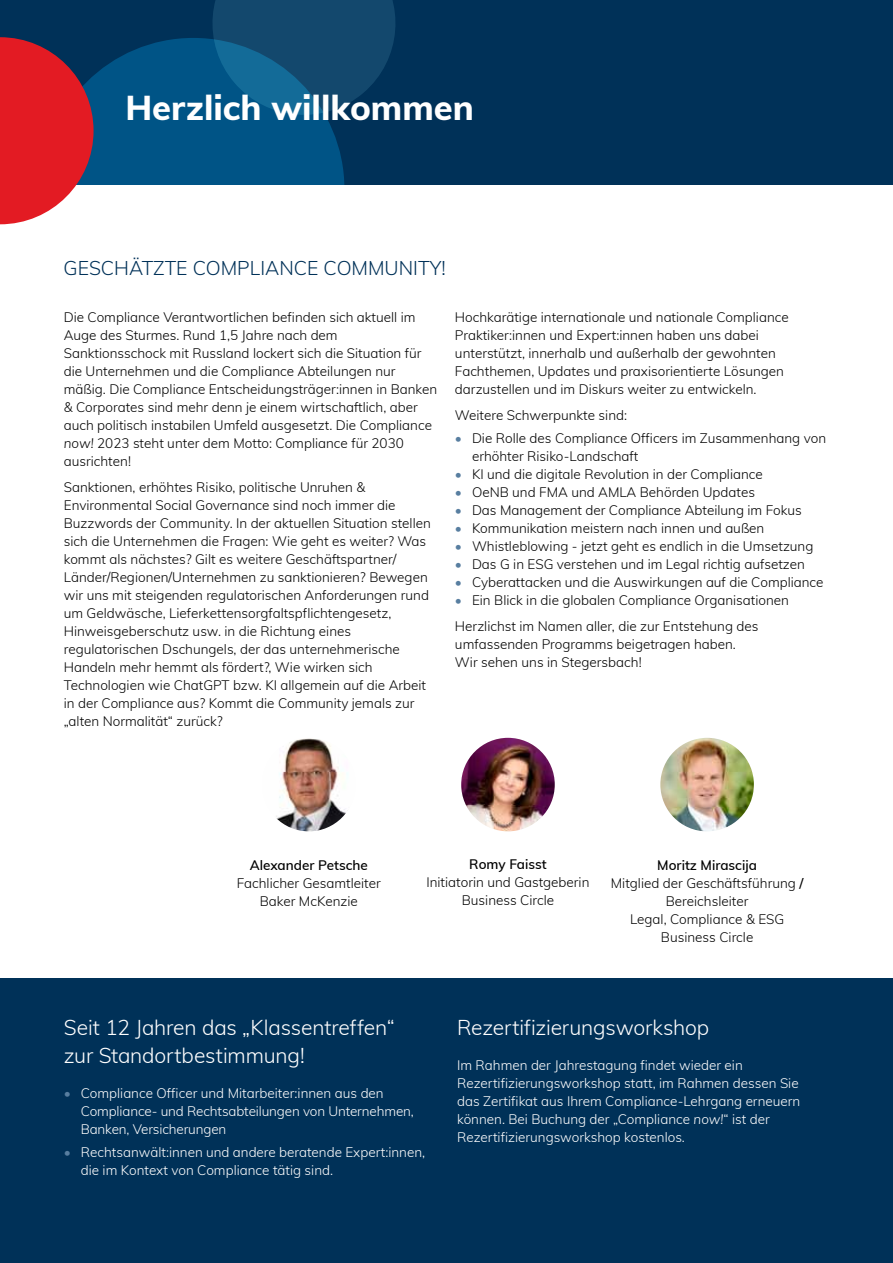
<style>
.page{position:relative;width:893px;height:1263px;background:#fff}
.page>*{position:absolute;margin:0;border:0;box-sizing:border-box;transform-origin:0 0}
.t1{font:800 34.5px "Muli";color:#fff}
.t2{font:300 21px/28.5px "Muli";letter-spacing:-.005em;color:#fff}
.t3{font:300 19.5px "Muli";color:#003158}
.t4{font:300 13.5px/18px "Muli";color:#000}
.t5{font:300 13.5px/18px "Muli";color:#fff}
.t6{font:600 13.5px "Muli";color:#000}
.s1{font-style:italic}
.s2{color:#587ea0}
.s3{font-weight:600}
</style>
<div class="page">
<div style="left:0;top:0;width:893px;height:185px;background:#003158"></div>
<svg style="left:0;top:0;width:395px;height:224px"></svg>
<img style="left:461px;top:738px;width:94px;height:93px;border-radius:47px">
<img style="left:262px;top:738px;width:94px;height:93px;border-radius:47px">
<img style="left:660px;top:738px;width:94px;height:93px;border-radius:47px">
<div style="left:0;top:979px;width:893px;height:284px;background:#003158"></div>
<h1 class="t1" style="left:125px;top:82px;width:350px">Herzlich willkommen</h1>
<h3 class="t3" style="left:64px;top:254px;width:27px">Gesc</h3>
<h3 class="t3" style="left:114px;top:254px;width:105px">hätzte Compliance</h3>
<h3 class="t3" style="left:323px;top:254px;width:30px">Comm</h3>
<h3 class="t3" style="left:385px;top:254px;width:63px">unity!</h3>
<p class="t4" style="left:64px;top:307px;width:375px">Die Compliance Verantwortlichen befinden sich aktuell im Auge des Sturmes. Rund 1,5 Jahre nach dem Sanktionsschock mit Russland lockert sich die Situation für die U nternehmen und die Compliance Abteilungen nur mäßig. Die Compliance Entscheidungsträger:innen in Banken &amp; Corporates sind mehr denn je einem wirtschaftlich, aber auch politisch instabilen U mfeld ausgesetzt. Die Compliance <span class="s1">now!</span> 2023 steht unter dem Motto: Compliance für 2030 ausrichten!</p>
<p class="t4" style="left:64px;top:478px;width:369px">Sanktionen, erhöhtes Risiko, politische U nruhen &amp; Environmental Social Governance sind noch immer die Buzzwords der Community. In der aktuellen Situation stellen sich die U nternehmen die Fragen: Wie geht es weiter? Was kommt als nächstes? Gilt es weitere Geschäftspartner/ Länder/Regionen/U nternehmen zu sanktionieren? Bewegen wir uns mit steigenden regulatorischen Anforderungen rund um Geldwäsche, Lieferkettensorgfaltspflichtengesetz,<br>H inweisgeberschutz usw. in die Richtung eines regulatorischen Dschungels, der das unternehmerische Handeln mehr hemmt als fördert?, Wie wirken sich Technologien wie ChatGPT bzw. KI allgemein auf die Arbeit in der Compliance aus? Kommt die Community jemals zur „alten Normalität“ zurück?</p>
<p class="t4" style="left:455px;top:307px;width:335px">Hochkarätige internationale und nationale Compliance Praktiker:innen und Expert:innen haben uns dabei unterstützt, innerhalb und außerhalb der gewohnten Fachthemen, U pdates und praxisorientierte Lösungen darzustellen und im Diskurs weiter zu entwickeln.</p>
<p class="t4" style="left:455px;top:406px;width:174px">Weitere Schwerpunkte sind:</p>
<p class="t4" style="left:472px;top:428px;width:356px;text-indent:-17px"><span class="s2">•</span> Die Rolle des Compliance Officers im Zusammenhang von erhöhter Risiko-Landschaft</p>
<p class="t4" style="left:455px;top:464px;width:309px"><span class="s2">•</span> KI und die digitale Revolution in der Compliance</p>
<p class="t4" style="left:455px;top:482px;width:302px"><span class="s2">•</span> OeNB und FMA und AMLA Behörden U pdates</p>
<p class="t4" style="left:455px;top:500px;width:348px"><span class="s2">•</span> Das Management der Compliance Abteilung im Fokus</p>
<p class="t4" style="left:455px;top:518px;width:311px"><span class="s2">•</span> Kommunikation meistern nach innen und außen</p>
<p class="t4" style="left:455px;top:536px;width:360px"><span class="s2">•</span> Whistleblowing - jetzt geht es endlich in die U msetzung</p>
<p class="t4" style="left:455px;top:554px;width:351px"><span class="s2">•</span> Das G in ESG verstehen und im Legal richtig aufsetzen</p>
<p class="t4" style="left:455px;top:572px;width:370px"><span class="s2">•</span> Cyberattacken und die Auswirkungen auf die Compliance</p>
<p class="t4" style="left:455px;top:586px;width:336px;line-height:26.5px"><span class="s2">•</span> Ein Blick in die globalen Compliance Organisationen<br>Herzlichst im Namen aller, die zur Entstehung des</p>
<p class="t4" style="left:455px;top:634px;width:282px">umfassenden Programms beigetragen haben.<br>Wir sehen uns in Stegersbach!</p>
<p class="t6" style="left:250px;top:855px;width:120px">Alexander Petsche</p>
<p class="t4" style="left:237px;top:873px;width:145px;text-align:center">Fachlicher Gesamtleiter<br>Baker McKenzie</p>
<p class="t6" style="left:469px;top:855px;width:79px">Romy Faisst</p>
<p class="t4" style="left:426px;top:873px;width:165px;text-align:center">Initiatorin und Gastgeberin<br>Business Circle</p>
<p class="t4" style="left:611px;top:855px;width:194px;text-align:center"><span class="s3">Moritz Mirascija<br></span>Mitglied der Geschäftsführung <span class="s3">/<br></span>Bereichsleiter<br>Legal, Compliance &amp; ESG<br>Business Circle</p>
<h2 class="t2" style="left:64px;top:1012px;width:332px">Seit 12 Jahren das „Klassentreffen“ zur Standortbestimmung!</h2>
<p class="t5" style="left:81px;top:1084px;width:335px;text-indent:-17px"><span class="s2">•</span> Compliance Officer und Mitarbeiter:innen aus den<br>Compliance- und Rechtsabteilungen von U nternehmen,<br>Banken, Versicherungen</p>
<p class="t5" style="left:81px;top:1142px;width:346px;text-indent:-17px"><span class="s2">•</span> Rechtsanwält:innen und andere beratende Expert:innen, die im Kontext von Compliance tätig sind.</p>
<h2 class="t2" style="left:457px;top:1012px;width:254px">Rezertifizierungsworkshop</h2>
<p class="t5" style="left:457px;top:1055px;width:345px">Im Rahmen der Jahrestagung findet wieder ein Rezertifizierungsworkshop statt, im Rahmen dessen Sie das Zertifikat aus Ihrem Compliance-Lehrgang erneuern können. Bei Buchung der „Compliance <span class="s1">now!</span>“ ist der Rezertifizierungsworkshop kostenlos.</p>
</div>
